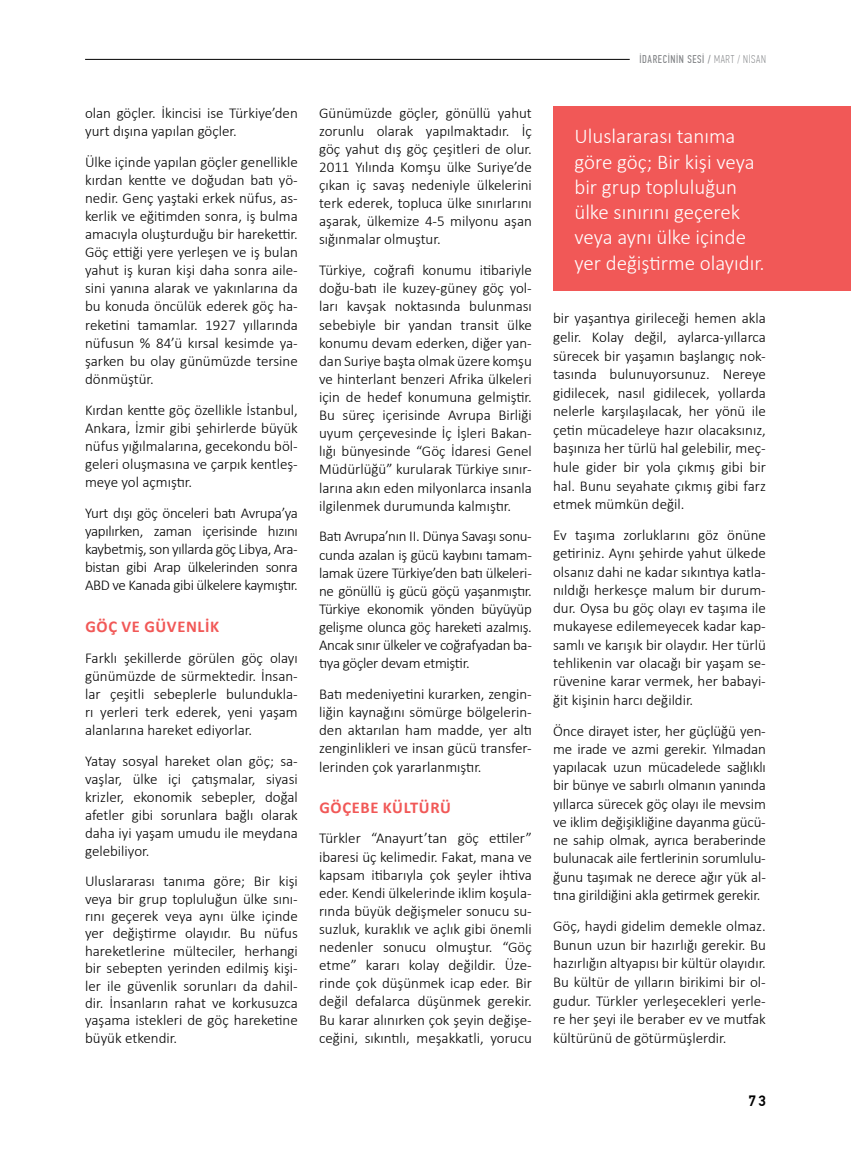
<style>
.page{position:relative;width:851px;height:1149px;background:#fff}
.page>*{position:absolute;margin:0;border:0;box-sizing:border-box;transform-origin:0 0}
.t1{font:300 21px/25.2px "Calibri";color:#fff}
.t2{font:700 16.5px "Calibri";letter-spacing:.04em;color:#f15857}
.t3{font:300 15px/18.1px "Calibri";color:#000;text-align:justify}
.t4{font:500 15px "PF Din Text Pro";color:#000}
.t5{font:11.25px "PF Din Text Comp Pro";letter-spacing:.055em;color:#808285}
.s1{font-weight:100}
</style>
<div class="page">
<hr style="left:85px;top:59px;width:544px;height:1px;background:#000">
<div style="left:553px;top:106px;width:297px;height:185px;background:#f15857"></div>
<p class="t3" style="left:85px;top:103px;width:214px">olan göçler. İkincisi ise Türkiye’den yurt dışına yapılan göçler.</p>
<p class="t3" style="left:85px;top:152px;width:214px">Ülke içinde yapılan göçler genellikle kırdan kentte ve doğudan batı yö&shy;nedir. Genç yaştaki erkek nüfus, as&shy;kerlik ve eğitimden sonra, iş bulma amacıyla oluşturduğu bir harekettir.<br>Göç ettiği yere yerleşen ve iş bulan yahut iş kuran kişi daha sonra aile&shy;sini yanına alarak ve yakınlarına da bu konuda öncülük ederek göç ha&shy;reketini tamamlar. 1927 yıllarında nüfusun % 84’ü kırsal kesimde ya&shy;şarken bu olay günümüzde tersine dönmüştür.</p>
<p class="t3" style="left:85px;top:400px;width:214px">Kırdan kentte göç özellikle İstanbul, Ankara, İzmir gibi şehirlerde büyük nüfus yığılmalarına, gecekondu böl&shy;geleri oluşmasına ve çarpık kentleş&shy;meye yol açmıştır.</p>
<p class="t3" style="left:85px;top:503px;width:214px">Yurt dışı göç önceleri batı Avrupa’ya yapılırken, zaman içerisinde hızını kaybetmiş, son yıllarda göç Libya, Ara&shy;bistan gibi Arap ülkelerinden sonra ABD ve Kanada gibi ülkelere kaymıştır.</p>
<p class="t2" style="left:85px;top:614px;width:135px">GÖÇ ve GÜVENLİK</p>
<p class="t3" style="left:85px;top:648px;width:214px">Farklı şekillerde görülen göç olayı günümüzde de sürmektedir. İnsan&shy;lar çeşitli sebeplerle bulundukla&shy;rı yerleri terk ederek, yeni yaşam alanlarına hareket ediyorlar.</p>
<p class="t3" style="left:85px;top:751px;width:214px">Yatay sosyal hareket olan göç; sa&shy;vaşlar, ülke içi çatışmalar, siyasi krizler, ekonomik sebepler, doğal afetler gibi sorunlara bağlı olarak daha iyi yaşam umudu ile meydana gelebiliyor.</p>
<p class="t3" style="left:85px;top:872px;width:214px;line-height:17.4px">Uluslararası tanıma göre; Bir kişi veya bir grup topluluğun ülke sını&shy;rını geçerek veya aynı ülke içinde yer değiştirme olayıdır. Bu nüfus hareketlerine mülteciler, herhangi bir sebepten yerinden edilmiş kişi&shy;ler ile güvenlik sorunları da dahil&shy;dir. İnsanların rahat ve korkusuzca yaşama istekleri de göç hareketine büyük etkendir.</p>
<p class="t3" style="left:319px;top:103px;width:214px">Günümüzde göçler, gönüllü yahut zorunlu olarak yapılmaktadır. İç göç yahut dış göç çeşitleri de olur.<br>2011 Yılında Komşu ülke Suriye’de çıkan iç savaş nedeniyle ülkelerini terk ederek, topluca ülke sınırlarını aşarak, ülkemize 4-5 milyonu aşan sığınmalar olmuştur.</p>
<p class="t3" style="left:319px;top:261px;width:214px">Türkiye, coğrafi konumu itibariyle doğu-batı ile kuzey-güney göç yol&shy;ları kavşak noktasında bulunması sebebiyle bir yandan transit ülke konumu devam ederken, diğer yan&shy;dan Suriye başta olmak üzere komşu ve hinterlant benzeri Afrika ülkeleri için de hedef konumuna gelmiştir.<br>Bu süreç içerisinde Avrupa Birliği uyum çerçevesinde İç İşleri Bakan&shy;lığı bünyesinde “Göç İdaresi Genel Müdürlüğü” kurularak Türkiye sınır&shy;larına akın eden milyonlarca insanla ilgilenmek durumunda kalmıştır.</p>
<p class="t3" style="left:319px;top:527px;width:214px">Batı Avrupa’nın II. Dünya Savaşı sonu&shy;cunda azalan iş gücü kaybını tamam&shy;lamak üzere Türkiye’den batı ülkeleri&shy;ne gönüllü iş gücü göçü yaşanmıştır.<br>Türkiye ekonomik yönden büyüyüp gelişme olunca göç hareketi azalmış.<br>Ancak sınır ülkeler ve coğrafyadan ba&shy;tıya göçler devam etmiştir.</p>
<p class="t3" style="left:319px;top:684px;width:214px">Batı medeniyetini kurarken, zengin&shy;liğin kaynağını sömürge bölgelerin&shy;den aktarılan ham madde, yer altı zenginlikleri ve insan gücü transfer&shy;lerinden çok yararlanmıştır.</p>
<p class="t2" style="left:319px;top:795px;width:133px">GÖÇEBE KÜLTÜRÜ</p>
<p class="t3" style="left:319px;top:829px;width:214px">Türkler “Anayurt’tan göç ettiler” ibaresi üç kelimedir. Fakat, mana ve kapsam itibarıyla çok şeyler ihtiva eder. Kendi ülkelerinde iklim koşula&shy;rında büyük değişmeler sonucu su&shy;suzluk, kuraklık ve açlık gibi önemli nedenler sonucu olmuştur. “Göç etme” kararı kolay değildir. Üze&shy;rinde çok düşünmek icap eder. Bir değil defalarca düşünmek gerekir.<br>Bu karar alınırken çok şeyin değişe&shy;ceğini, sıkıntılı, meşakkatli, yorucu</p>
<p class="t5" style="left:639px;top:53px;width:128px">İDARECİNİN SESİ / <span class="s1">MART / NİSAN</span></p>
<h1 class="t1" style="left:574px;top:124px;width:191px">Uluslararası tanıma göre göç; Bir kişi veya bir grup topluluğun ülke sınırını geçerek veya aynı ülke içinde yer değiştirme olayıdır.</h1>
<p class="t3" style="left:553px;top:309px;width:214px;line-height:18.6px">bir yaşantıya girileceği hemen akla gelir. Kolay değil, aylarca-yıllarca sürecek bir yaşamın başlangıç nok&shy;tasında bulunuyorsunuz. Nereye gidilecek, nasıl gidilecek, yollarda nelerle karşılaşılacak, her yönü ile çetin mücadeleye hazır olacaksınız, başınıza her türlü hal gelebilir, meç&shy;hule gider bir yola çıkmış gibi bir hal. Bunu seyahate çıkmış gibi farz etmek mümkün değil.</p>
<p class="t3" style="left:553px;top:525px;width:214px">Ev taşıma zorluklarını göz önüne getiriniz. Aynı şehirde yahut ülkede olsanız dahi ne kadar sıkıntıya katla&shy;nıldığı herkesçe malum bir durum&shy;dur. Oysa bu göç olayı ev taşıma ile mukayese edilemeyecek kadar kap&shy;samlı ve karışık bir olaydır. Her türlü tehlikenin var olacağı bir yaşam se&shy;rüvenine karar vermek, her babayi&shy;ğit kişinin harcı değildir.</p>
<p class="t3" style="left:553px;top:721px;width:214px">Önce dirayet ister, her güçlüğü yen&shy;me irade ve azmi gerekir. Yılmadan yapılacak uzun mücadelede sağlıklı bir bünye ve sabırlı olmanın yanında yıllarca sürecek göç olayı ile mevsim ve iklim değişikliğine dayanma gücü&shy;ne sahip olmak, ayrıca beraberinde bulunacak aile fertlerinin sorumlulu&shy;ğunu taşımak ne derece ağır yük al&shy;tına girildiğini akla getirmek gerekir.</p>
<p class="t3" style="left:553px;top:916px;width:214px;line-height:18.6px">Göç, haydi gidelim demekle olmaz.<br>Bunun uzun bir hazırlığı gerekir. Bu hazırlığın altyapısı bir kültür olayıdır.<br>Bu kültür de yılların birikimi bir ol&shy;gudur. Türkler yerleşecekleri yerle&shy;re her şeyi ile beraber ev ve mutfak kültürünü de götürmüşlerdir.</p>
<p class="t4" style="left:748px;top:1091px;width:19px">73</p>
</div>
